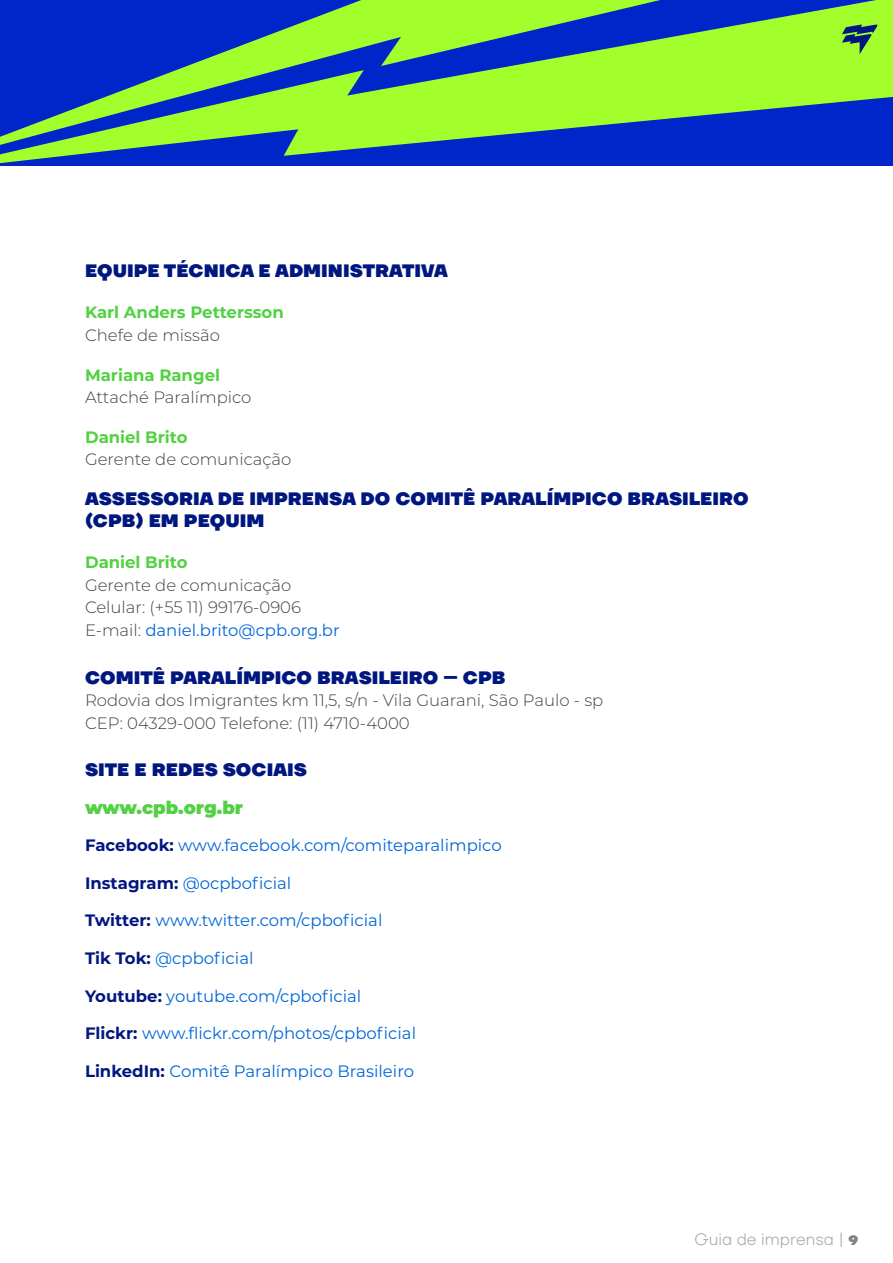
<style>
.page{position:relative;width:893px;height:1263px;background:#fff}
.page>*{position:absolute;margin:0;border:0;box-sizing:border-box;transform-origin:0 0}
.t1{font:900 18px/22.5px "TT Firs Neue";color:#001780}
.t2{font:300 16.5px/22.5px "Montserrat";color:#414042}
.t3{font:16.5px "Montserrat";color:#0066d9}
.t4{font:700 16.5px/22.5px "Montserrat";color:#52d142}
.t5{font:300 16.5px "TT Firs Neue";color:#a7a9ac}
.s1{font-weight:300;color:#414042}
.s2{font-weight:700;color:#52d142}
.s3{font-weight:400;color:#0066d9}
.s4{font-family:"Montserrat";color:#52d142}
.s5{font-weight:700;color:#001780}
.s6{font-weight:900;font-size:13.5px;color:#808285}
</style>
<div class="page">
<svg style="left:0;top:0;width:893px;height:163px;background:#529379"></svg>
<svg style="left:842px;top:24px;width:36px;height:30px"></svg>
<p class="t1" style="left:85px;top:260px;width:364px">EQUIPE TÉCNICA E ADMINISTRATIVA</p>
<p class="t4" style="left:85px;top:301px;width:200px">Karl Anders Pettersson<br><span class="s1">Chefe de missão</span></p>
<p class="t2" style="left:85px;top:363px;width:168px"><span class="s2">Mariana Rangel<br></span>Attaché Paralímpico</p>
<p class="t2" style="left:85px;top:425px;width:208px"><span class="s2">Daniel Brito<br></span>Gerente de comunicação</p>
<p class="t1" style="left:85px;top:487px;width:665px">ASSESSORIA DE IMPRENSA DO COMITÊ PARALÍMPICO BRASILEIRO (CPB) EM PEQUIM</p>
<p class="t2" style="left:85px;top:551px;width:256px"><span class="s2">Daniel Brito<br></span>Gerente de comunicação<br>Celular: (+55 11) 99176-0906<br>E-mail: <span class="s3">daniel.brito@cpb.org.br</span></p>
<p class="t1" style="left:85px;top:666px;width:422px">COMITÊ PARALÍMPICO BRASILEIRO – CPB</p>
<p class="t2" style="left:85px;top:688px;width:520px">Rodovia dos Imigrantes km 11,5, s/n - Vila Guarani, São Paulo - sp<br>CEP: 04329-000 Telefone: (11) 4710-4000</p>
<p class="t1" style="left:85px;top:752px;width:223px;line-height:37.5px">SITE E REDES SOCIAIS <span class="s4">www.cpb.org.br</span></p>
<p class="t3" style="left:85px;top:834px;width:418px"><span class="s5">Facebook:</span> www.facebook.com/comiteparalimpico</p>
<p class="t3" style="left:85px;top:872px;width:208px"><span class="s5">Instagram:</span> @ocpboficial</p>
<p class="t3" style="left:85px;top:909px;width:299px"><span class="s5">Twitter:</span> www.twitter.com/cpboficial</p>
<p class="t3" style="left:85px;top:947px;width:170px"><span class="s5">Tik Tok:</span> @cpboficial</p>
<p class="t3" style="left:85px;top:984px;width:278px"><span class="s5">Youtube:</span> youtube.com/cpboficial</p>
<p class="t3" style="left:85px;top:1022px;width:333px"><span class="s5">Flickr:</span> www.flickr.com/photos/cpboficial</p>
<p class="t3" style="left:85px;top:1059px;width:331px"><span class="s5">LinkedIn:</span> Comitê Paralímpico Brasileiro</p>
<p class="t5" style="left:694px;top:1228px;width:165px">Guia de imprensa | <span class="s6">9</span></p>
</div>
